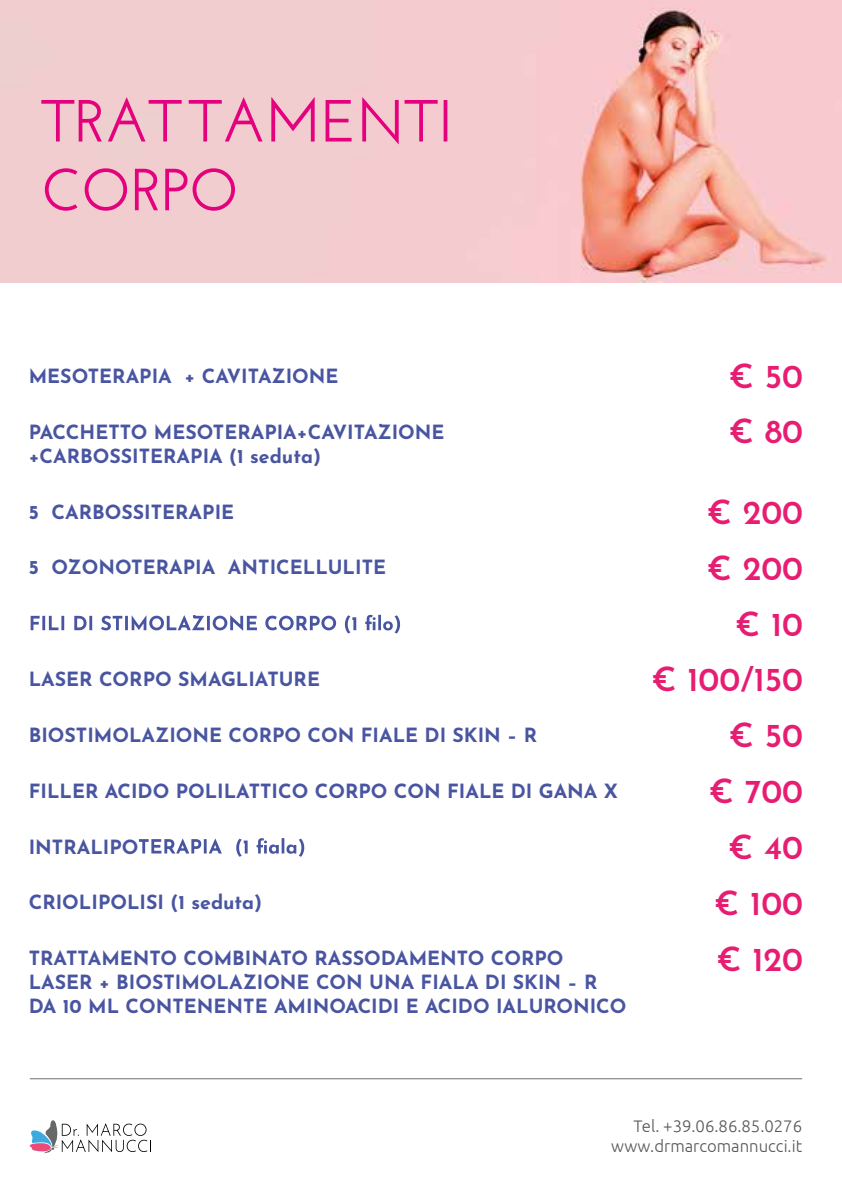
<style>
.page{position:relative;width:842px;height:1191px;background:#fff}
.page>*{position:absolute;margin:0;border:0;box-sizing:border-box;transform-origin:0 0}
.t1{font:600 33.4px/55.8px "Josefin Sans";color:#e71d72}
.t2{font:700 19.6px/23.8px "Josefin Sans";color:#4955a1}
.t3{font:300 16.6px "Ubuntu";color:#575756}
</style>
<div class="page">
<img style="left:0;top:0;width:842px;height:282px">
<svg style="left:41px;top:100px;width:61px;height:41px;background:#ed97b9"></svg>
<svg style="left:108px;top:97px;width:74px;height:44px;background:#eda6bf"></svg>
<svg style="left:189px;top:97px;width:73px;height:44px;background:#eea5bf"></svg>
<svg style="left:271px;top:97px;width:44px;height:44px;background:#ed93b7"></svg>
<svg style="left:326px;top:100px;width:26px;height:41px"></svg>
<svg style="left:362px;top:97px;width:37px;height:47px;background:#ef93b8"></svg>
<svg style="left:405px;top:100px;width:33px;height:41px"></svg>
<hr style="left:444px;top:100px;width:3px;height:41px;background:#e5007d">
<svg style="left:45px;top:168px;width:33px;height:43px"></svg>
<svg style="left:85px;top:168px;width:42px;height:43px;background:#ed99ba"></svg>
<svg style="left:135px;top:169px;width:23px;height:41px"></svg>
<svg style="left:165px;top:169px;width:22px;height:41px"></svg>
<svg style="left:193px;top:168px;width:42px;height:43px;background:#ed99ba"></svg>
<svg style="left:31px;top:615px;width:369px;height:18px"></svg>
<svg style="left:139px;top:838px;width:165px;height:18px"></svg>
<hr style="left:30px;top:1078px;width:772px;height:1px;background:#706f6f">
<svg style="left:30px;top:1120px;width:121px;height:33px"></svg>
<p class="t2" style="left:29px;top:363px;width:311px">MESOTERAPIA + CAVITAZIONE</p>
<p class="t2" style="left:29px;top:419px;width:417px">PACCHETTO MESOTERAPIA+CAVITAZIONE +CARBOSSITERAPIA (1 seduta)</p>
<p class="t2" style="left:29px;top:498px;width:207px">5 CARBOSSITERAPIE</p>
<p class="t2" style="left:29px;top:554px;width:359px">5 OZONOTERAPIA ANTICELLULITE</p>
<p class="t2" style="left:29px;top:665px;width:293px">LASER CORPO SMAGLIATURE</p>
<p class="t2" style="left:29px;top:721px;width:510px">BIOSTIMOLAZIONE CORPO CON FIALE DI SKIN – R</p>
<p class="t2" style="left:29px;top:777px;width:591px">FILLER ACIDO POLILATTICO CORPO CON FIALE DI GANA X</p>
<p class="t2" style="left:29px;top:833px;width:111px">INTRALIPO</p>
<p class="t2" style="left:29px;top:889px;width:235px">CRIOLIPOLISI (1 seduta)</p>
<p class="t2" style="left:29px;top:944px;width:599px">TRATTAMENTO COMBINATO RASSODAMENTO CORPO<br>LASER + BIOSTIMOLAZIONE CON UNA FIALA DI SKIN – R<br>DA 10 ML CONTENENTE AMINOACIDI E ACIDO IALURONICO</p>
<h1 class="t1" style="left:729px;top:345px;width:76px">€ 50 € 80</h1>
<h1 class="t1" style="left:651px;top:481px;width:153px;text-align:right">€ 200<br>€ 200<br>€ 10<br>€ 100/150 € 50<br>€ 700<br>€ 40<br>€ 100<br>€ 120</h1>
<p class="t3" style="left:633px;top:1116px;width:170px">Tel. +39.06.86.85.0276</p>
<p class="t3" style="left:611px;top:1136px;width:192px">www.drmarcomannucci.it</p>
</div>
